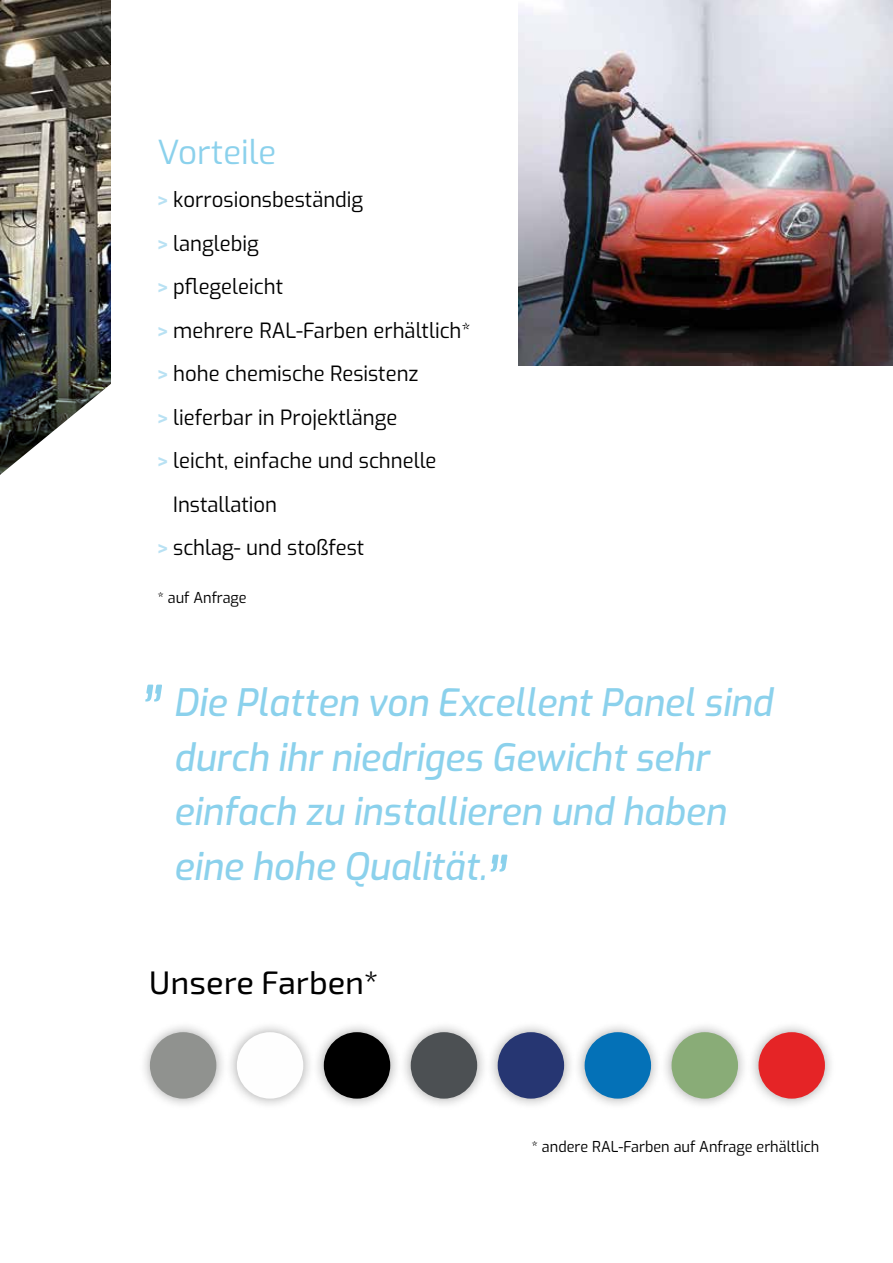
<style>
.page{position:relative;width:893px;height:1263px;background:#fff}
.page>*{position:absolute;margin:0;border:0;box-sizing:border-box;transform-origin:0 0}
.t1{font:italic 76.5px "Exo";color:#8bd1ec;scale:.96 1}
.t2{font:italic 500 37.8px/54.4px "Exo";color:#8bd1ec;scale:.96 1}
.t3{font:33px "Exo";color:#8bd1ec}
.t4{font:32.7px "Exo 2";color:#000}
.t5{font:21px "Exo";color:#000;scale:.96 1}
.t6{font:15px "Exo";color:#000;scale:.96 1}
.s1{font-family:"Exo 2";font-weight:700;color:#b8e1f3}
</style>
<div class="page">
<img style="left:0;top:0;width:111px;height:247px">
<img style="left:0;top:247px;width:111px;height:79px">
<img style="left:0;top:326px;width:111px;height:149px">
<img style="left:519px;top:0;width:374px;height:365px">
<div style="left:138px;top:1020px;width:90px;height:90px;background:#000;opacity:.35"></div>
<div style="left:150px;top:1032px;width:66px;height:66px;background:#90928f;border-radius:50%"></div>
<div style="left:225px;top:1020px;width:90px;height:90px;background:#000;opacity:.35"></div>
<div style="left:237px;top:1032px;width:66px;height:66px;background:#fefefe;border-radius:50%"></div>
<div style="left:312px;top:1020px;width:90px;height:90px;background:#000;opacity:.35"></div>
<div style="left:324px;top:1032px;width:66px;height:66px;background:#000;border-radius:50%"></div>
<div style="left:399px;top:1020px;width:90px;height:90px;background:#000;opacity:.35"></div>
<div style="left:411px;top:1032px;width:66px;height:66px;background:#4c5053;border-radius:50%"></div>
<div style="left:486px;top:1020px;width:90px;height:90px;background:#000;opacity:.35"></div>
<div style="left:498px;top:1032px;width:66px;height:66px;background:#263672;border-radius:50%"></div>
<div style="left:573px;top:1020px;width:90px;height:90px;background:#000;opacity:.35"></div>
<div style="left:585px;top:1032px;width:66px;height:66px;background:#0471b7;border-radius:50%"></div>
<div style="left:660px;top:1020px;width:89px;height:90px;background:#000;opacity:.35"></div>
<div style="left:672px;top:1032px;width:66px;height:66px;background:#89ac77;border-radius:50%"></div>
<div style="left:747px;top:1020px;width:89px;height:90px;background:#000;opacity:.35"></div>
<div style="left:758px;top:1032px;width:67px;height:66px;background:#e52426;border-radius:50%"></div>
<h3 class="t3" style="left:157px;top:128px;width:121px">Vorteile</h3>
<p class="t5" style="left:157px;top:185px;width:216px"><span class="s1">&gt;</span> korrosionsbeständig</p>
<p class="t5" style="left:157px;top:228px;width:107px"><span class="s1">&gt;</span> langlebig</p>
<p class="t5" style="left:157px;top:272px;width:133px"><span class="s1">&gt;</span> pflegeleicht</p>
<p class="t5" style="left:157px;top:315px;width:328px"><span class="s1">&gt;</span> mehrere RAL-Farben erhältlich*</p>
<p class="t5" style="left:157px;top:359px;width:274px"><span class="s1">&gt;</span> hohe chemische Resistenz</p>
<p class="t5" style="left:157px;top:402px;width:252px"><span class="s1">&gt;</span> lieferbar in Projektlänge</p>
<p class="t5" style="left:157px;top:446px;width:292px"><span class="s1">&gt;</span> leicht, einfache und schnelle</p>
<p class="t5" style="left:173px;top:489px;width:110px">Installation</p>
<p class="t5" style="left:157px;top:533px;width:217px"><span class="s1">&gt;</span> schlag- und stoßfest</p>
<p class="t6" style="left:157px;top:587px;width:95px">* auf Anfrage</p>
<h1 class="t1" style="left:142px;top:609px;width:25px">„</h1>
<h2 class="t2" style="left:174px;top:673px;width:625px">Die Platten von Excellent Panel sind durch ihr niedriges Gewicht sehr einfach zu installieren und haben eine hohe Qualität.</h2>
<h1 class="t1" style="left:518px;top:899px;width:25px;rotate:-180deg">“</h1>
<h3 class="t4" style="left:149px;top:959px;width:231px">Unsere Farben*</h3>
<p class="t6" style="left:531px;top:1135px;width:301px">* andere RAL-Farben auf Anfrage erhältlich</p>
</div>
